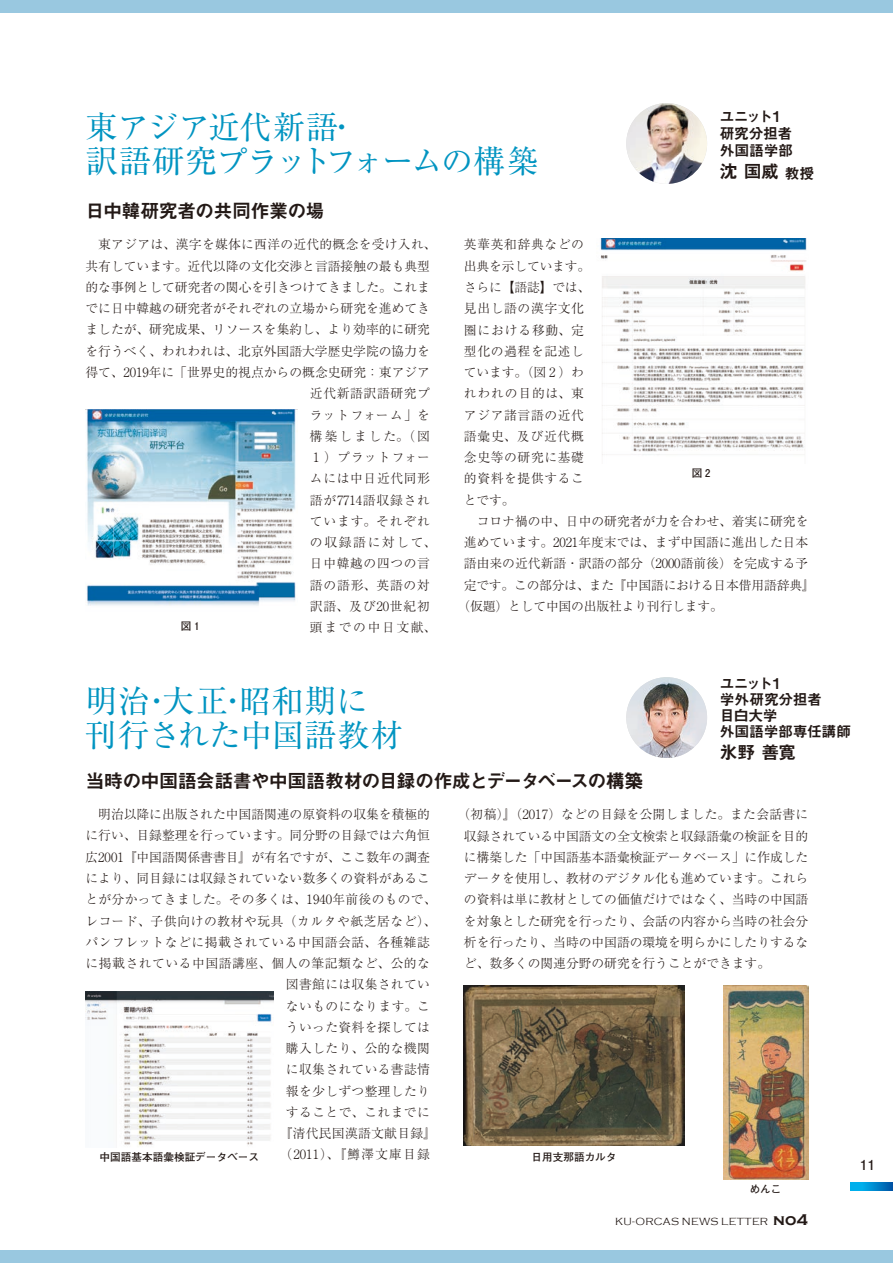
<style>
.page{position:relative;width:893px;height:1263px;background:#fff}
.page>*{position:absolute;margin:0;border:0;box-sizing:border-box;transform-origin:0 0}
.t1{font:31.95px/34px "Ryumin Pr 6";letter-spacing:-.005em;color:#0094c1}
.t2{font:19.2px "Midashi Go Pro MB31";letter-spacing:-.045em;color:#231916}
.t3{font:17.85px "Midashi Go Pro MB31";color:#231916}
.t4{font:14.85px/15.9px "Midashi Go Pro MB31";letter-spacing:-.03em;color:#231916}
.t5{font:700 13.8px "Futo Go B101 Pr 6";color:#231916}
.t6{font:300 12.75px/21.3px "Ryumin Pr 6";letter-spacing:.005em;color:#231916;text-align:justify}
.t7{font:300 12.75px/21.3px "Ryumin Pr 6";letter-spacing:.05em;color:#231916}
.t8{font:300 12.75px "Ryumin Pr 6";letter-spacing:.045em;color:#231916}
.t9{font:300 12.75px "Ryumin Pr 6";letter-spacing:.025em;color:#231916}
.t10{font:300 12.75px "Ryumin Pr 6";letter-spacing:.03em;color:#231916}
.t11{font:300 12.75px "Ryumin Pr 6";letter-spacing:.035em;color:#231916}
.t12{font:300 12.75px "Ryumin Pr 6";letter-spacing:-.02em;color:#231916}
.t13{font:300 12.75px "Ryumin Pr 6";letter-spacing:.07em;color:#231916}
.t14{font:300 12.75px "Ryumin Pr 6";letter-spacing:.13em;color:#231916}
.t15{font:300 12.75px "Ryumin Pr 6";letter-spacing:.095em;color:#231916}
.t16{font:300 12.75px "Ryumin Pr 6";letter-spacing:.06em;color:#231916}
.t17{font:300 12.75px "Ryumin Pr 6";letter-spacing:.065em;color:#231916}
.t18{font:700 10.65px "Futo Go B101 Pr 6";color:#231916}
.t19{font:300 10.65px "Copperplate Gothic";letter-spacing:.035em;color:#231916}
.s1{font-size:14.85px}
.s2{font-weight:700;font-size:15.9px}
</style>
<div class="page">
<div style="left:0;top:0;width:893px;height:13px;background:#99c8e0"></div>
<div style="left:0;top:1250px;width:893px;height:13px;background:#99c8e0"></div>
<img style="left:626px;top:103px;width:81px;height:81px;border-radius:40px">
<img style="left:626px;top:677px;width:81px;height:81px;border-radius:40px">
<img style="left:86px;top:410px;width:210px;height:196px">
<img style="left:85px;top:992px;width:188px;height:154px">
<img style="left:723px;top:986px;width:85px;height:193px">
<img style="left:600px;top:238px;width:207px;height:217px">
<img style="left:464px;top:986px;width:220px;height:160px">
<svg style="left:850px;top:1182px;width:43px;height:9px"></svg>
<h1 class="t1" style="left:86px;top:108px;width:455px">東アジア近代新語・<br>訳語研究プラットフォームの構築</h1>
<p class="t4" style="left:720px;top:106px;width:75px;line-height:17px">ユニット１研究分担者外国語学部</p>
<h3 class="t3" style="left:720px;top:157px;width:96px">沈 国威 <span class="s1">教授</span></h3>
<h2 class="t2" style="left:86px;top:195px;width:241px">日中韓研究者の共同作業の場</h2>
<p class="t9" style="left:98px;top:235px;width:340px">東アジアは、漢字を媒体に西洋の近代的概念を受け入れ、</p>
<p class="t6" style="left:86px;top:254px;width:346px">共有しています。近代以降の文化交渉と言語接触の最も典型</p>
<p class="t6" style="left:86px;top:276px;width:346px">的な事例として研究者の関心を引きつけてきました。これま</p>
<p class="t6" style="left:86px;top:297px;width:346px">でに日中韓越の研究者がそれぞれの立場から研究を進めてき</p>
<p class="t6" style="left:86px;top:318px;width:346px">ましたが、研究成果、リソースを集約し、より効率的に研究</p>
<p class="t6" style="left:86px;top:339px;width:346px">を行うべく、われわれは、北京外国語大学歴史学院の協力を</p>
<p class="t6" style="left:86px;top:361px;width:346px">得て、2019年に「世界史的視点からの概念史研究：東アジア</p>
<p class="t7" style="left:310px;top:382px;width:122px">近代新語訳語研究プ</p>
<p class="t8" style="left:310px;top:405px;width:121px">ラットフォーム」を</p>
<p class="t6" style="left:310px;top:425px;width:121px">構築しました。（図</p>
<p class="t8" style="left:313px;top:447px;width:118px">1 ）プラットフォー</p>
<p class="t7" style="left:310px;top:467px;width:122px">ムには中日近代同形</p>
<p class="t16" style="left:310px;top:490px;width:121px">語が7714語収録され</p>
<p class="t13" style="left:310px;top:511px;width:121px">ています。それぞれ</p>
<p class="t14" style="left:310px;top:532px;width:128px">の収録語に対して、</p>
<p class="t7" style="left:310px;top:552px;width:122px">日中韓越の四つの言</p>
<p class="t17" style="left:310px;top:575px;width:122px">語の語形、英語の対</p>
<p class="t13" style="left:310px;top:596px;width:121px">訳語、及び20世紀初</p>
<p class="t14" style="left:310px;top:617px;width:128px">頭までの中日文献、</p>
<p class="t18" style="left:181px;top:618px;width:20px">図1</p>
<p class="t7" style="left:464px;top:233px;width:128px">英華英和辞典などの出典を示しています。さらに【語誌】では、見出し語の漢字文化圏における移動、定型化の過程を記述しています。（図 2 ）われわれの目的は、東アジア諸言語の近代語彙史、及び近代概念史等の研究に基礎的資料を提供することです。</p>
<p class="t6" style="left:477px;top:510px;width:333px">コロナ禍の中、日中の研究者が力を合わせ、着実に研究を</p>
<p class="t6" style="left:464px;top:531px;width:346px">進めています。2021年度末では、まず中国語に進出した日本</p>
<p class="t6" style="left:464px;top:552px;width:346px">語由来の近代新語・訳語の部分（2000語前後）を完成する予</p>
<p class="t12" style="left:464px;top:575px;width:352px">定です。この部分は、また『中国語における日本借用語辞典』</p>
<p class="t6" style="left:458px;top:595px;width:267px">（仮題）として中国の出版社より刊行します。</p>
<p class="t18" style="left:692px;top:465px;width:19px">図2</p>
<h1 class="t1" style="left:86px;top:682px;width:319px">明治・大正・昭和期に刊行された中国語教材</h1>
<p class="t4" style="left:720px;top:673px;width:133px">ユニット１<br>学外研究分担者<br>目白大学<br>外国語学部専任講師</p>
<h3 class="t3" style="left:720px;top:738px;width:78px">氷野 善寛</h3>
<h2 class="t2" style="left:86px;top:765px;width:560px">当時の中国語会話書や中国語教材の目録の作成とデータベースの構築</h2>
<p class="t6" style="left:98px;top:803px;width:333px">明治以降に出版された中国語関連の原資料の収集を積極的</p>
<p class="t6" style="left:86px;top:824px;width:346px">に行い、目録整理を行っています。同分野の目録では六角恒</p>
<p class="t6" style="left:86px;top:845px;width:346px">広2001『中国語関係書書目』が有名ですが、ここ数年の調査</p>
<p class="t6" style="left:86px;top:867px;width:346px">により、同目録には収録されていない数多くの資料があるこ</p>
<p class="t9" style="left:86px;top:889px;width:352px">とが分かってきました。その多くは、1940年前後のもので、</p>
<p class="t8" style="left:86px;top:911px;width:352px">レコード、子供向けの教材や玩具（カルタや紙芝居など）、</p>
<p class="t8" style="left:86px;top:932px;width:346px">パンフレットなどに掲載されている中国語会話、各種雑誌</p>
<p class="t8" style="left:86px;top:953px;width:346px">に掲載されている中国語講座、個人の筆記類など、公的な</p>
<p class="t10" style="left:286px;top:974px;width:145px">図書館には収集されてい</p>
<p class="t11" style="left:286px;top:996px;width:145px">ないものになります。こ</p>
<p class="t10" style="left:286px;top:1017px;width:145px">ういった資料を探しては</p>
<p class="t11" style="left:286px;top:1038px;width:145px">購入したり、公的な機関</p>
<p class="t10" style="left:286px;top:1059px;width:145px">に収集されている書誌情</p>
<p class="t10" style="left:286px;top:1081px;width:145px">報を少しずつ整理したり</p>
<p class="t11" style="left:286px;top:1102px;width:145px">することで、これまでに</p>
<p class="t9" style="left:280px;top:1123px;width:158px">『清代民国漢語文献目録』</p>
<p class="t15" style="left:280px;top:1145px;width:152px">（2011）、『鱒澤文庫目録</p>
<p class="t6" style="left:464px;top:803px;width:346px;text-indent:-6px">（初稿）』（2017）などの目録を公開しました。また会話書に収録されている中国語文の全文検索と収録語彙の検証を目的に構築した「中国語基本語彙検証データベース」に作成したデータを使用し、教材のデジタル化も進めています。これらの資料は単に教材としての価値だけではなく、当時の中国語を対象とした研究を行ったり、会話の内容から当時の社会分析を行ったり、当時の中国語の環境を明らかにしたりするなど、数多くの関連分野の研究を行うことができます。</p>
<p class="t18" style="left:100px;top:1148px;width:161px">中国語基本語彙検証データベース</p>
<p class="t18" style="left:531px;top:1148px;width:87px">日用支那語カルタ</p>
<p class="t18" style="left:750px;top:1180px;width:33px">めんこ</p>
<p class="t19" style="left:615px;top:1216px;width:194px">KU-ORCAS NEWS LETTER <span class="s2">no4</span></p>
<p class="t5" style="left:860px;top:1154px;width:17px">11</p>
</div>
